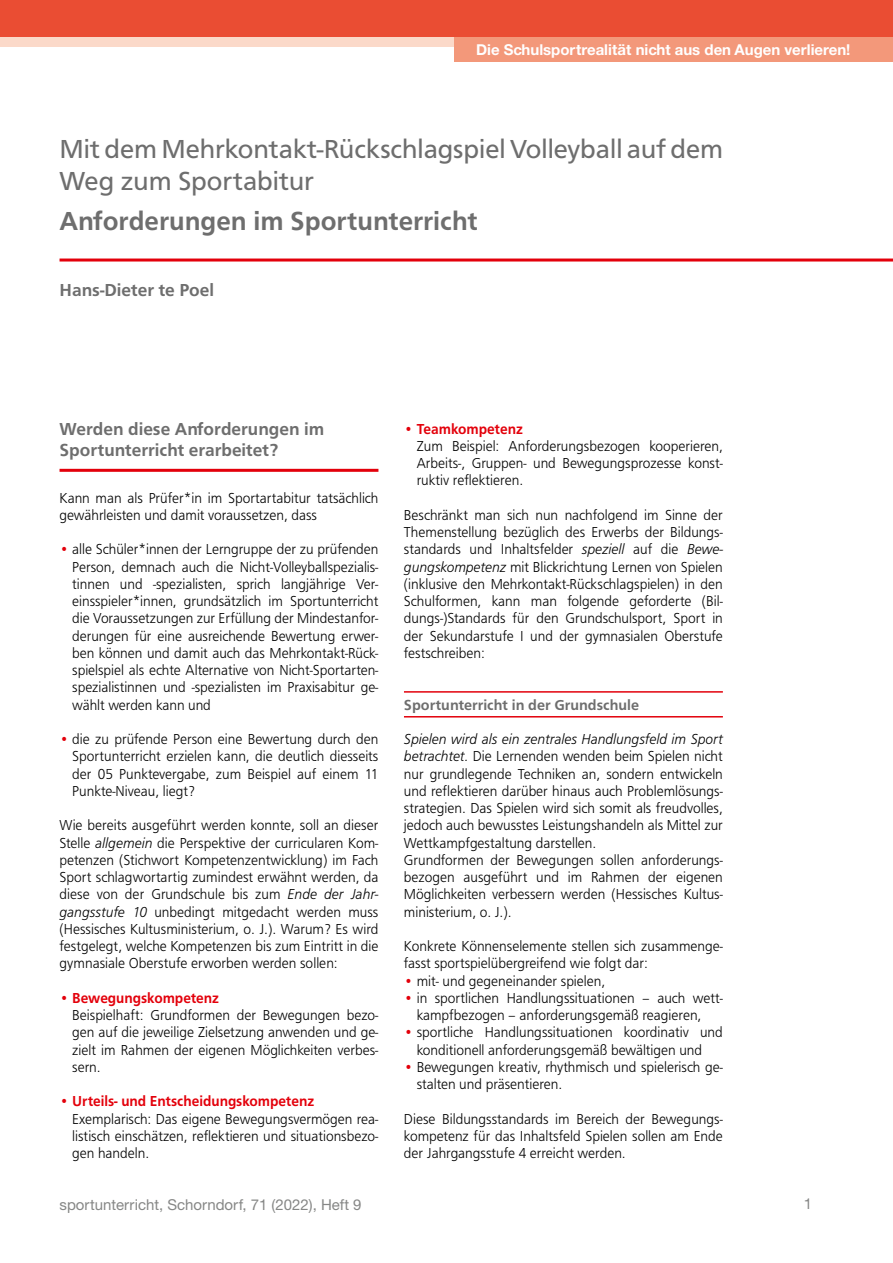
<style>
.page{position:relative;width:893px;height:1263px;background:#fff}
.page>*{position:absolute;margin:0;border:0;box-sizing:border-box;transform-origin:0 0}
.Kopf_Titel{font:27px/31.5px "Frutus T";color:#6e6e6e}
.Kopf_Titel-2{font:500 27px "Frutus T";color:#6e6e6e}
._1__Überschrift___ei{font:500 18px/21px "Frutus T";color:#6e6e6e}
.Kopf_Autor{font:500 18px "Frutus T";color:#6e6e6e}
.Grundschrift_LZ{font:300 15px/17.2px "Frutus T";color:#000;text-align:justify;scale:.95 1}
.Grundschrift{font:300 15px/17.2px "Frutus T";color:#000;text-align:justify;scale:.95 1}
.t1{font:500 15px "Frutus T";color:#e3000b;scale:.95 1}
.t2{font:700 15px "Helvetica Neue CE";color:#fff}
.t3{font:15px "Helvetica Neue CE";color:#868786}
._2__Überschrift___zw{font:500 15px "Frutus T";color:#6e6e6e}
.s1{color:#e3000b}
.s2{font-style:italic}
.s3{font-weight:300}
</style>
<div class="page">
<div style="left:0;top:0;width:893px;height:47px;background:#fbd9c9"></div>
<div style="left:454px;top:28px;width:439px;height:34px;background:#f3987a"></div>
<div style="left:0;top:0;width:893px;height:36px;background:#ea4d33"></div>
<hr style="left:60px;top:258px;width:833px;height:3px;background:#e3000b">
<hr style="left:60px;top:469px;width:318px;height:3px;background:#e3000b">
<hr style="left:404px;top:691px;width:319px;height:2px;background:#e3000b">
<hr style="left:404px;top:716px;width:319px;height:1px;background:#e3000b">
<p class="t2" style="left:476px;top:41px;width:376px">Die Schulsportrealität nicht aus den Augen verlieren!</p>
<p class="Kopf_Titel" style="left:60px;top:133px;width:665px">Mit dem Mehrkontakt-Rückschlagspiel Volleyball auf dem<br>Weg zum Sportabitur</p>
<p class="Kopf_Titel-2" style="left:60px;top:205px;width:420px">Anforderungen im Sportunterricht</p>
<p class="Kopf_Autor" style="left:60px;top:279px;width:156px">Hans-Dieter te Poel</p>
<p class="_1__Überschrift___ei" style="left:60px;top:418px;width:266px">Werden diese Anforderungen im<br>Sportunterricht erarbeitet?</p>
<p class="Grundschrift_LZ" style="left:60px;top:489px;width:337px">Kann man als Prüfer*in im Sportartabitur tatsächlich gewährleisten und damit voraussetzen, dass</p>
<p class="Grundschrift_LZ" style="left:72px;top:540px;width:324px;text-indent:-13px"><span class="s1">•</span> alle Schüler*innen der Lerngruppe der zu prüfenden Person, demnach auch die Nicht-Volleyballspezialis&shy;tinnen und -spezialisten, sprich langjährige Ver&shy;einsspieler*innen, grundsätzlich im Sportunterricht die Voraussetzungen zur Erfüllung der Mindestanfor&shy;derungen für eine ausreichende Bewertung erwer&shy;ben können und damit auch das Mehrkontakt-Rück&shy;spielspiel als echte Alternative von Nicht-Sportarten&shy;spezialistinnen und -spezialisten im Praxisabitur ge&shy;wählt werden kann und</p>
<p class="Grundschrift_LZ" style="left:72px;top:730px;width:324px;text-indent:-13px"><span class="s1">•</span> die zu prüfende Person eine Bewertung durch den Sportunterricht erzielen kann, die deutlich diesseits der 05 Punktevergabe, zum Beispiel auf einem 11<br>Punkte-Niveau, liegt?</p>
<p class="Grundschrift_LZ" style="left:60px;top:816px;width:337px">Wie bereits ausgeführt werden konnte, soll an dieser Stelle <span class="s2">allgemein</span> die Perspektive der curricularen Kom&shy;petenzen (Stichwort Kompetenzentwicklung) im Fach Sport schlagwortartig zumindest erwähnt werden, da diese von der Grundschule bis zum <span class="s2">Ende der Jahr&shy;gangsstufe 10</span> unbedingt mitgedacht werden muss (Hessisches Kultusministerium, o. J.). Warum? Es wird festgelegt, welche Kompetenzen bis zum Eintritt in die gymnasiale Oberstufe erworben werden sollen:</p>
<p class="t1" style="left:60px;top:989px;width:169px"><span class="s3">•</span> Bewegungskompetenz</p>
<p class="Grundschrift" style="left:72px;top:1006px;width:324px">Beispielhaft: Grundformen der Bewegungen bezo&shy;gen auf die jeweilige Zielsetzung anwenden und ge&shy;zielt im Rahmen der eigenen Möglichkeiten verbes&shy;sern.</p>
<p class="t1" style="left:60px;top:1093px;width:270px"><span class="s3">•</span> Urteils- und Entscheidungskompetenz</p>
<p class="Grundschrift" style="left:72px;top:1110px;width:324px">Exemplarisch: Das eigene Bewegungsvermögen rea&shy;listisch einschätzen, reflektieren und situationsbezo&shy;gen handeln.</p>
<p class="t1" style="left:404px;top:420px;width:127px"><span class="s3">•</span> Teamkompetenz</p>
<p class="Grundschrift" style="left:417px;top:437px;width:324px">Zum Beispiel: Anforderungsbezogen kooperieren, Arbeits-, Gruppen- und Bewegungsprozesse konst&shy;ruktiv reflektieren.</p>
<p class="Grundschrift_LZ" style="left:404px;top:506px;width:337px">Beschränkt man sich nun nachfolgend im Sinne der Themenstellung bezüglich des Erwerbs der Bildungs&shy;standards und Inhaltsfelder <span class="s2">speziell</span> auf die <span class="s2">Bewe&shy;gungskompetenz</span> mit Blickrichtung Lernen von Spielen (inklusive den Mehrkontakt-Rückschlagspielen) in den Schulformen, kann man folgende geforderte (Bil&shy;dungs-)Standards für den Grundschulsport, Sport in der Sekundarstufe I und der gymnasialen Oberstufe festschreiben:</p>
<p class="_2__Überschrift___zw" style="left:404px;top:696px;width:237px">Sportunterricht in der Grundschule</p>
<p class="Grundschrift_LZ" style="left:404px;top:730px;width:337px"><span class="s2">Spielen wird als ein zentrales Handlungsfeld im Sport betrachtet.</span> Die Lernenden wenden beim Spielen nicht nur grundlegende Techniken an, sondern entwickeln und reflektieren darüber hinaus auch Problemlösungs&shy;strategien. Das Spielen wird sich somit als freudvolles, jedoch auch bewusstes Leistungshandeln als Mittel zur Wettkampfgestaltung darstellen.</p>
<p class="Grundschrift" style="left:404px;top:851px;width:337px">Grundformen der Bewegungen sollen anforderungs&shy;bezogen ausgeführt und im Rahmen der eigenen Möglichkeiten verbessern werden (Hessisches Kultus&shy;ministerium, o. J.).</p>
<p class="Grundschrift" style="left:404px;top:937px;width:337px">Konkrete Könnenselemente stellen sich zusammenge&shy;fasst sportspielübergreifend wie folgt dar:</p>
<p class="Grundschrift_LZ" style="left:404px;top:972px;width:213px"><span class="s1">•</span> mit- und gegeneinander spielen,</p>
<p class="Grundschrift_LZ" style="left:404px;top:989px;width:337px;text-align:center"><span class="s1">•</span> in sportlichen Handlungssituationen – auch wett&shy;kampfbezogen – anforderungsgemäß reagieren,</p>
<p class="Grundschrift_LZ" style="left:404px;top:1023px;width:337px;text-align:center"><span class="s1">•</span> sportliche Handlungssituationen koordinativ und konditionell anforderungsgemäß bewältigen und</p>
<p class="Grundschrift_LZ" style="left:417px;top:1058px;width:324px;text-indent:-13px"><span class="s1">•</span> Bewegungen kreativ, rhythmisch und spielerisch ge&shy;stalten und präsentieren.</p>
<p class="Grundschrift_LZ" style="left:404px;top:1110px;width:337px">Diese Bildungsstandards im Bereich der Bewegungs&shy;kompetenz für das Inhaltsfeld Spielen sollen am Ende der Jahrgangsstufe 4 erreicht werden.</p>
<p class="t3" style="left:60px;top:1196px;width:304px">sportunterricht, Schorndorf, 71 (2022), Heft 9</p>
<p class="t3" style="left:804px;top:1195px;width:10px">1</p>
</div>
